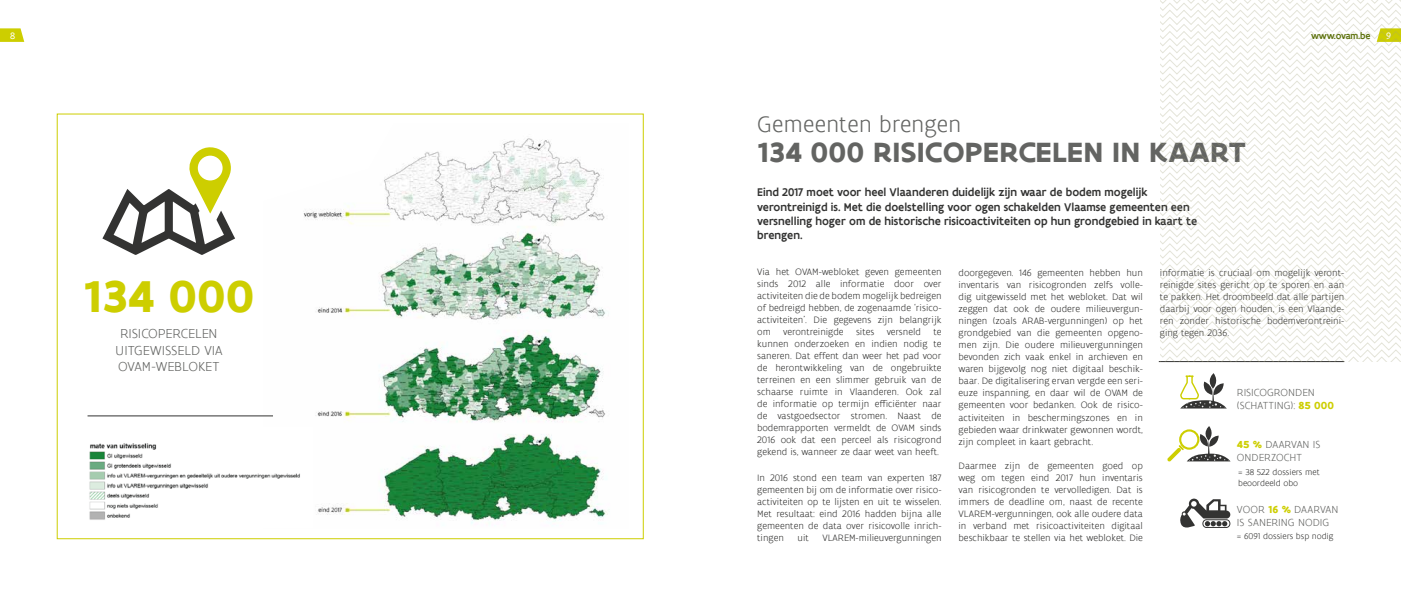
<style>
.page{position:relative;width:1401px;height:596px;background:#fff}
.page>*{position:absolute;margin:0;border:0;box-sizing:border-box;transform-origin:0 0}
.t1{font:700 48px "Flanders Art Sans";color:#cdce00}
.t2{font:700 30px "Flanders Art Sans";letter-spacing:.005em;color:#636462}
.t3{font:300 24px "Flanders Art Sans";color:#636462}
.t4{font:300 14px/16.8px "Flanders Art Sans";letter-spacing:-.005em;color:#636462;text-align:center}
.t5{font:500 12px/14.4px "Flanders Art Sans";color:#333332}
.t6{font:300 11px/13.2px "Flanders Art Sans";color:#636462}
.t7{font:300 10px/12px "Flanders Art Sans";color:#333332;text-align:justify}
.t8{font:500 10px "Flanders Art Sans";letter-spacing:-.025em;color:#5d720b}
.t9{font:10px "Flanders Art Sans";color:#fff;scale:1.05 1}
.t10{font:300 9px/10.8px "Flanders Art Sans";color:#333332}
.s1{font-weight:700;color:#cdce00}
</style>
<div class="page">
<svg style="left:0;top:28px;width:24px;height:14px"></svg>
<svg style="left:102px;top:147px;width:133px;height:108px"></svg>
<img style="left:264px;top:138px;width:344px;height:386px">
<img style="left:89px;top:426px;width:224px;height:98px">
<hr style="left:87px;top:415px;width:186px;height:1px;background:#333332">
<hr style="left:1158px;top:361px;width:186px;height:1px;background:#333332">
<svg style="left:1160px;top:0;width:240px;height:361px"></svg>
<svg style="left:1180px;top:498px;width:50px;height:30px"></svg>
<svg style="left:1180px;top:373px;width:46px;height:35px"></svg>
<svg style="left:1167px;top:426px;width:63px;height:35px"></svg>
<p class="t9" style="left:10px;top:30px;width:6px">8</p>
<p class="t8" style="left:1310px;top:29px;width:61px">www.ovam.be</p>
<p class="t9" style="left:1385px;top:30px;width:6px">9</p>
<h1 class="t1" style="left:83px;top:266px;width:173px">134 000</h1>
<h3 class="t4" style="left:115px;top:325px;width:109px">RISICOPERCELEN<br>UITGEWISSELD VIA<br>OVAM-WEBLOKET</h3>
<h3 class="t3" style="left:757px;top:109px;width:206px">Gemeenten brengen</h3>
<h2 class="t2" style="left:757px;top:133px;width:490px">134 000 RISICOPERCELEN IN KAART</h2>
<p class="t5" style="left:757px;top:185px;width:441px">Eind 2017 moet voor heel Vlaanderen duidelijk zijn waar de bodem mogelijk verontreinigd is. Met die doelstelling voor ogen schakelden Vlaamse gemeenten een versnelling hoger om de historische risicoactiviteiten op hun grondgebied in kaart te brengen.</p>
<p class="t7" style="left:757px;top:266px;width:186px">Via het OVAM-webloket geven gemeenten sinds 2012 alle informatie door over activiteiten die de bodem mogelijk bedreigen of bedreigd hebben, de zogenaamde ‘risico&shy;activiteiten’. Die gegevens zijn belangrijk om verontreinigde sites versneld te kunnen onderzoeken en indien nodig te saneren. Dat effent dan weer het pad voor de herontwikkeling van de ongebruikte terreinen en een slimmer gebruik van de schaarse ruimte in Vlaanderen. Ook zal de informatie op termijn efficiënter naar de vastgoedsector stromen. Naast de bodemrapporten vermeldt de OVAM sinds 2016 ook dat een perceel als risicogrond gekend is, wanneer ze daar weet van heeft.</p>
<p class="t7" style="left:757px;top:471px;width:186px">In 2016 stond een team van experten 187 gemeenten bij om de informatie over risico&shy;activiteiten op te lijsten en uit te wisselen.<br>Met resultaat: eind 2016 hadden bijna alle gemeenten de data over risicovolle inrich&shy;tingen</p>
<p class="t7" style="left:1159px;top:267px;width:186px">informatie is cruciaal om mogelijk veront&shy;reinigde sites gericht op te sporen en aan te pakken. Het droombeeld dat alle partijen daarbij voor ogen houden, is een Vlaande&shy;ren zonder historische bodemverontreini&shy;ging tegen 2036.</p>
<p class="t7" style="left:958px;top:267px;width:186px">doorgegeven. 146 gemeenten hebben hun inventaris van risicogronden zelfs volle&shy;dig uitgewisseld met het webloket. Dat wil zeggen dat ook de oudere milieuvergun&shy;ningen (zoals ARAB-vergunningen) op het grondgebied van die gemeenten opgeno&shy;men zijn. Die oudere milieuvergunningen bevonden zich vaak enkel in archieven en waren bijgevolg nog niet digitaal beschik&shy;baar. De digitalisering ervan vergde een seri&shy;euze inspanning, en daar wil de OVAM de gemeenten voor bedanken. Ook de risico&shy;activiteiten in beschermingszones en in gebieden waar drinkwater gewonnen wordt, zijn compleet in kaart gebracht.</p>
<p class="t7" style="left:958px;top:459px;width:186px">Daarmee zijn de gemeenten goed op weg om tegen eind 2017 hun inventaris van risicogronden te vervolledigen. Dat is immers de deadline om, naast de recente VLAREM-vergunningen, ook alle oudere data in verband met risicoactiviteiten digitaal beschikbaar te stellen via het webloket. Die</p>
<p class="t6" style="left:1236px;top:385px;width:99px">RISICOGRONDEN (SCHATTING): <span class="s1">85 000</span></p>
<p class="t6" style="left:1236px;top:438px;width:85px"><span class="s1">45 %</span> DAARVAN IS<br>ONDERZOCHT</p>
<p class="t10" style="left:1238px;top:466px;width:83px">= 38 522 dossiers met beoordeeld obo</p>
<p class="t6" style="left:1236px;top:502px;width:103px">VOOR <span class="s1">16 %</span> DAARVAN<br>IS SANERING NODIG</p>
<p class="t10" style="left:1236px;top:530px;width:98px">= 6091 dossiers bsp nodig</p>
<p class="t7" style="left:797px;top:531px;width:13px">uit</p>
<p class="t7" style="left:822px;top:531px;width:120px">VLAREM-milieuvergunningen</p>
</div>
